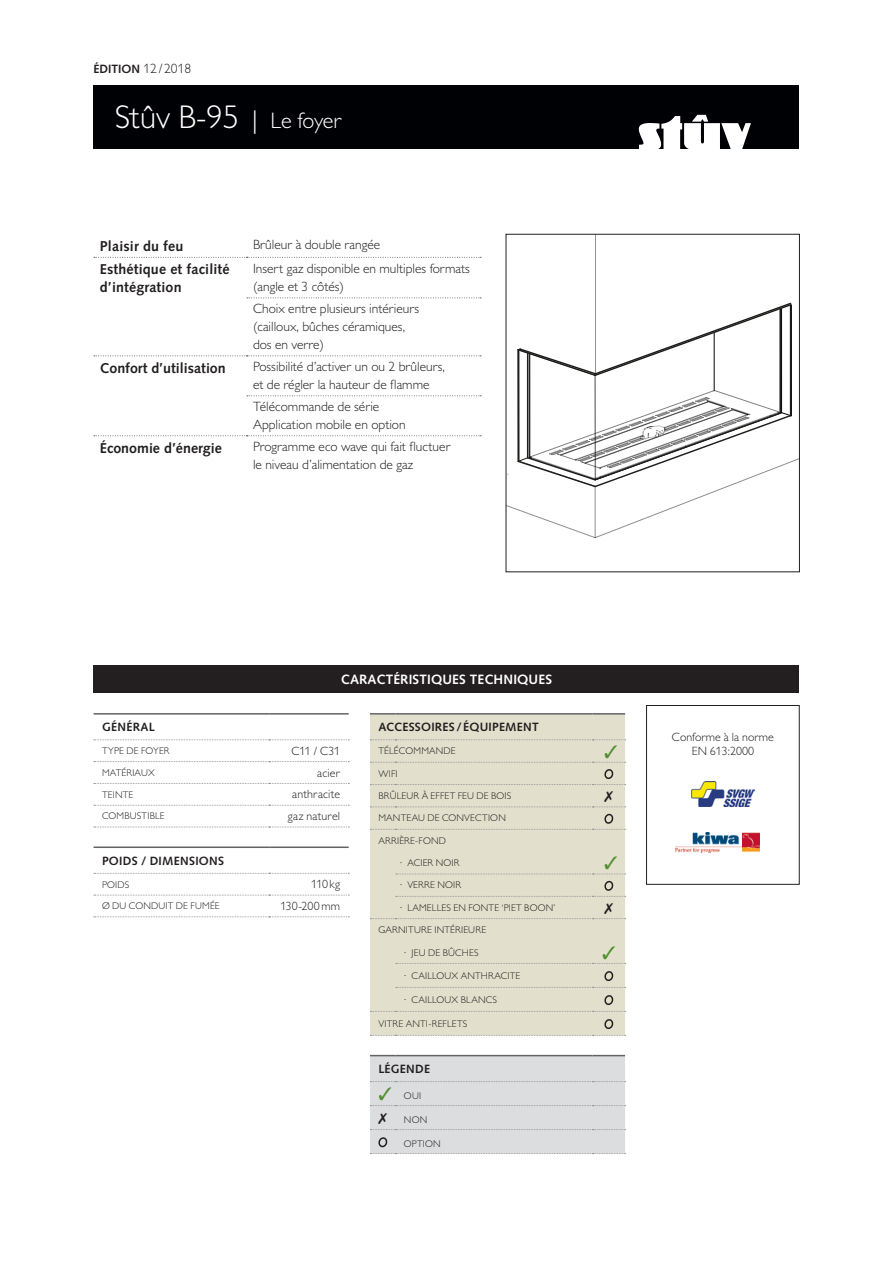
<style>
.page{position:relative;width:893px;height:1263px;background:#fff}
.page>*{position:absolute;margin:0;border:0;box-sizing:border-box;transform-origin:0 0}
.t1{font:300 33px "Gill Sans MT Pro";color:#fff}
.t2{font:700 14.25px/17.1px "Syntax LT Std";letter-spacing:.01em;color:#231f20}
.t3{font:300 13.5px/18px "Gill Sans MT Pro";color:#231f20}
.t4{font:700 13.5px "Syntax LT Std";letter-spacing:.01em;color:#fff}
.t5{font:300 12px/14.4px "Gill Sans MT Pro";letter-spacing:.005em;color:#231f20;text-align:center}
.t6{font:700 12px "Syntax LT Std";letter-spacing:.02em;color:#231f20}
.t7{font:700 12px "Syntax LT Std";color:#231f20}
.t8{font:300 9.75px "Gill Sans MT Pro";letter-spacing:.02em;color:#231f20}
.s1{font-family:"Gill Sans MT Pro";font-weight:300;font-size:13.5px}
.s2{font-size:25.5px}
.s3{font-size:22.5px}
.s4{color:#509030}
</style>
<div class="page">
<div style="left:94px;top:85px;width:705px;height:64px;background:#000104"></div>
<svg style="left:639px;top:115px;width:112px;height:34px"></svg>
<hr style="left:595px;top:234px;width:1px;height:140px;background:#1d1d1b">
<svg style="left:508px;top:301px;width:290px;height:237px"></svg>
<hr style="left:594px;top:375px;width:2px;height:105px;background:#000">
<div style="left:506px;top:234px;width:294px;height:338px;border:1px solid #231f20"></div>
<div style="left:646px;top:705px;width:153px;height:179px;border:1px solid #231f20"></div>
<img style="left:691px;top:781px;width:63px;height:25px">
<img style="left:675px;top:832px;width:85px;height:20px">
<hr style="left:94px;top:713px;width:175px;height:1px;background:#636366">
<hr style="left:269px;top:713px;width:80px;height:1px;background:#636366">
<hr style="left:94px;top:846px;width:175px;height:2px;background:#636366">
<hr style="left:269px;top:846px;width:80px;height:2px;background:#636366">
<svg style="left:94px;top:739px;width:255px;height:1px"></svg>
<svg style="left:94px;top:761px;width:255px;height:1px"></svg>
<svg style="left:94px;top:783px;width:255px;height:1px"></svg>
<svg style="left:94px;top:805px;width:255px;height:1px"></svg>
<svg style="left:94px;top:873px;width:255px;height:1px"></svg>
<svg style="left:94px;top:895px;width:255px;height:1px"></svg>
<svg style="left:94px;top:916px;width:255px;height:1px"></svg>
<svg style="left:94px;top:827px;width:255px;height:1px"></svg>
<div style="left:94px;top:665px;width:705px;height:27px;background:#231f20"></div>
<svg style="left:94px;top:257px;width:387px;height:1px"></svg>
<svg style="left:247px;top:297px;width:234px;height:1px"></svg>
<svg style="left:94px;top:355px;width:387px;height:1px"></svg>
<svg style="left:247px;top:395px;width:234px;height:1px"></svg>
<svg style="left:94px;top:435px;width:387px;height:1px"></svg>
<div style="left:370px;top:714px;width:255px;height:304px;background:#e2e0cc"></div>
<svg style="left:370px;top:713px;width:25px;height:1px"></svg>
<hr style="left:395px;top:713px;width:198px;height:1px;background:#636366">
<hr style="left:593px;top:713px;width:32px;height:1px;background:#636366">
<svg style="left:370px;top:813px;width:256px;height:17px;background:#dedcc9"></svg>
<svg style="left:396px;top:880px;width:230px;height:17px;background:#dedcc9"></svg>
<svg style="left:396px;top:970px;width:230px;height:18px;background:#dedcc9"></svg>
<svg style="left:370px;top:994px;width:256px;height:18px;background:#dedcc9"></svg>
<svg style="left:370px;top:1018px;width:256px;height:18px;background:#deddca"></svg>
<div style="left:370px;top:1055px;width:256px;height:99px;background:#dcdddf"></div>
<svg style="left:370px;top:739px;width:256px;height:46px;background:#deddc9"></svg>
<div style="left:370px;top:791px;width:256px;height:16px;background:#e2e0cc"></div>
<div style="left:396px;top:856px;width:230px;height:18px;background:#e2e0cc"></div>
<div style="left:370px;top:903px;width:256px;height:16px;background:#e2e0cc"></div>
<div style="left:396px;top:946px;width:230px;height:18px;background:#e2e0cc"></div>
<p class="t7" style="left:94px;top:62px;width:99px">ÉDITION <span class="s1">12/2018</span></p>
<h1 class="t1" style="left:115px;top:97px;width:229px">Stûv B-95 <span class="s2">|</span> <span class="s3">Le foyer</span></h1>
<p class="t2" style="left:100px;top:238px;width:85px">Plaisir du feu</p>
<p class="t3" style="left:253px;top:236px;width:129px">Brûleur à double rangée</p>
<p class="t2" style="left:100px;top:261px;width:131px">Esthétique et facilité d’intégration</p>
<p class="t3" style="left:253px;top:259px;width:218px">Insert gaz disponible en multiples formats (angle et 3 côtés)</p>
<p class="t3" style="left:253px;top:300px;width:168px">Choix entre plusieurs intérieurs (cailloux, bûches céramiques, dos en verre)</p>
<p class="t2" style="left:100px;top:360px;width:127px">Confort d’utilisation</p>
<p class="t3" style="left:253px;top:358px;width:193px">Possibilité d’activer un ou 2 brûleurs, et de régler la hauteur de flamme</p>
<p class="t3" style="left:253px;top:398px;width:154px">Télécommande de série<br>Application mobile en option</p>
<p class="t2" style="left:100px;top:439px;width:123px">Économie d’énergie</p>
<p class="t3" style="left:253px;top:438px;width:199px">Programme eco wave qui fait fluctuer le niveau d’alimentation de gaz</p>
<p class="t4" style="left:341px;top:671px;width:213px">CARACTÉRISTIQUES TECHNIQUES</p>
<p class="t6" style="left:102px;top:720px;width:54px">GÉNÉRAL</p>
<p class="t8" style="left:102px;top:745px;width:69px">TYPE DE FOYER</p>
<p class="t5" style="left:292px;top:743px;width:50px">C11 / C31</p>
<p class="t8" style="left:102px;top:767px;width:54px">MATÉRIAUX</p>
<p class="t5" style="left:317px;top:765px;width:24px">acier</p>
<p class="t8" style="left:102px;top:788px;width:33px">TEINTE</p>
<p class="t5" style="left:292px;top:787px;width:50px">anthracite</p>
<p class="t8" style="left:102px;top:810px;width:64px">COMBUSTIBLE</p>
<p class="t5" style="left:288px;top:809px;width:54px">gaz naturel</p>
<p class="t6" style="left:102px;top:854px;width:124px">POIDS / DIMENSIONS</p>
<p class="t8" style="left:102px;top:878px;width:29px">POIDS</p>
<p class="t5" style="left:311px;top:877px;width:30px">110 kg</p>
<p class="t8" style="left:102px;top:900px;width:119px">Ø DU CONDUIT DE FUMÉE</p>
<p class="t5" style="left:280px;top:899px;width:61px">130-200mm</p>
<p class="t6" style="left:378px;top:720px;width:162px">ACCESSOIRES/ÉQUIPEMENT</p>
<p class="t8" style="left:378px;top:745px;width:79px">TÉLÉCOMMANDE</p>
<p class="t8" style="left:378px;top:767px;width:21px">WIFI</p>
<p class="t8" style="left:378px;top:790px;width:134px">BRÛLEUR À EFFET FEU DE BOIS</p>
<p class="t8" style="left:378px;top:812px;width:129px">MANTEAU DE CONVECTION</p>
<p class="t8" style="left:378px;top:835px;width:69px">ARRIÈRE-FOND</p>
<p class="t8" style="left:400px;top:857px;width:61px">· ACIER NOIR</p>
<p class="t8" style="left:400px;top:879px;width:63px">· VERRE NOIR</p>
<p class="t8" style="left:400px;top:902px;width:157px">· LAMELLES EN FONTE ‘PIET BOON’</p>
<p class="t8" style="left:378px;top:924px;width:109px">GARNITURE INTÉRIEURE</p>
<p class="t8" style="left:404px;top:946px;width:76px">· JEU DE BÛCHES</p>
<p class="t8" style="left:404px;top:969px;width:118px">· CAILLOUX ANTHRACITE</p>
<p class="t8" style="left:404px;top:993px;width:95px">· CAILLOUX BLANCS</p>
<p class="t8" style="left:378px;top:1017px;width:90px">VITRE ANTI-REFLETS</p>
<p class="t6" style="left:378px;top:1062px;width:53px">LÉGENDE</p>
<p class="t8" style="left:378px;top:1090px;width:44px"><span class="s4">✓</span> OUI</p>
<p class="t8" style="left:378px;top:1114px;width:50px">✗ NON</p>
<p class="t8" style="left:404px;top:1138px;width:38px">OPTION</p>
<p class="t5" style="left:672px;top:729px;width:103px">Conforme à la norme<br>EN 613:2000</p>
</div>
